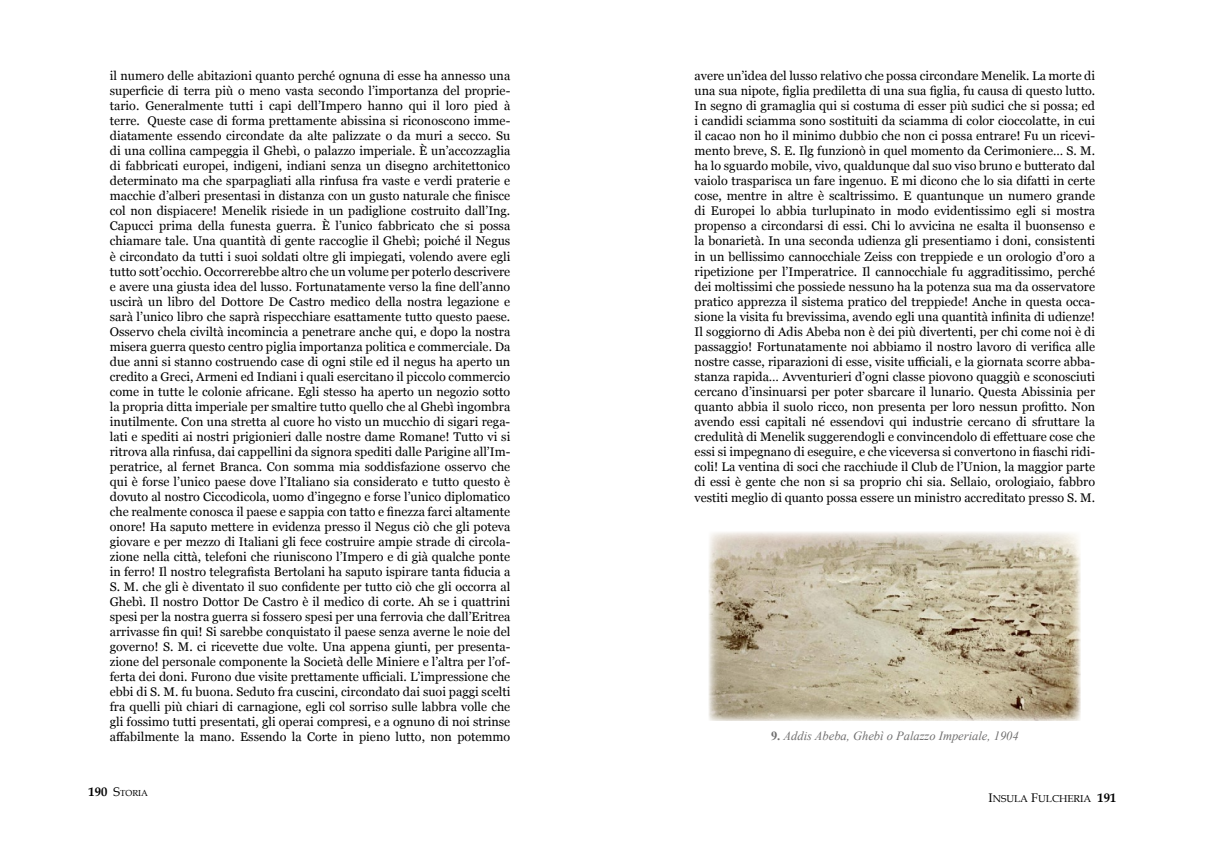
<style>
.page{position:relative;width:1205px;height:851px;background:#fff}
.page>*{position:absolute;margin:0;border:0;box-sizing:border-box;transform-origin:0 0}
.t1{font:12.5px/15px "Georgia";color:#000;text-align:justify}
.t2{font:italic 12.5px "Times New Roman";color:#706f6f}
.t3{font:10px "Book Antiqua";color:#000}
.t4{font:8.75px "Book Antiqua";color:#000}
.s1{font-weight:700;font-style:normal}
.s2{font-weight:700;font-size:12.5px}
.s3{font-size:12.5px}
</style>
<div class="page">
<img style="left:709px;top:532px;width:372px;height:188px">
<p class="t1" style="left:110px;top:69px;width:402px">il numero delle abitazioni quanto perché ognuna di esse ha annesso una superficie di terra più o meno vasta secondo l’importanza del proprie&shy;tario. Generalmente tutti i capi dell’Impero hanno qui il loro pied à terre. Queste case di forma prettamente abissina si riconoscono imme&shy;diatamente essendo circondate da alte palizzate o da muri a secco. Su di una collina campeggia il Ghebì, o palazzo imperiale. È un’accozzaglia di fabbricati europei, indigeni, indiani senza un disegno architettonico determinato ma che sparpagliati alla rinfusa fra vaste e verdi praterie e macchie d’alberi presentasi in distanza con un gusto naturale che finisce col non dispiacere! Menelik risiede in un padiglione costruito dall’Ing.<br>Capucci prima della funesta guerra. È l’unico fabbricato che si possa chiamare tale. Una quantità di gente raccoglie il Ghebì; poiché il Negus è circondato da tutti i suoi soldati oltre gli impiegati, volendo avere egli tutto sott’occhio. Occorrerebbe altro che un volume per poterlo descrivere e avere una giusta idea del lusso. Fortunatamente verso la fine dell’anno uscirà un libro del Dottore De Castro medico della nostra legazione e sarà l’unico libro che saprà rispecchiare esattamente tutto questo paese.<br>Osservo chela civiltà incomincia a penetrare anche qui, e dopo la nostra misera guerra questo centro piglia importanza politica e commerciale. Da due anni si stanno costruendo case di ogni stile ed il negus ha aperto un credito a Greci, Armeni ed Indiani i quali esercitano il piccolo commercio come in tutte le colonie africane. Egli stesso ha aperto un negozio sotto la propria ditta imperiale per smaltire tutto quello che al Ghebì ingombra inutilmente. Con una stretta al cuore ho visto un mucchio di sigari rega&shy;lati e spediti ai nostri prigionieri dalle nostre dame Romane! Tutto vi si ritrova alla rinfusa, dai cappellini da signora spediti dalle Parigine all’Im&shy;peratrice, al fernet Branca. Con somma mia soddisfazione osservo che qui è forse l’unico paese dove l’Italiano sia considerato e tutto questo è dovuto al nostro Ciccodicola, uomo d’ingegno e forse l’unico diplomatico che realmente conosca il paese e sappia con tatto e finezza farci altamente onore! Ha saputo mettere in evidenza presso il Negus ciò che gli poteva giovare e per mezzo di Italiani gli fece costruire ampie strade di circola&shy;zione nella città, telefoni che riuniscono l’Impero e di già qualche ponte in ferro! Il nostro telegrafista Bertolani ha saputo ispirare tanta fiducia a S. M. che gli è diventato il suo confidente per tutto ciò che gli occorra al Ghebì. Il nostro Dottor De Castro è il medico di corte. Ah se i quattrini spesi per la nostra guerra si fossero spesi per una ferrovia che dall’Eritrea arrivasse fin qui! Si sarebbe conquistato il paese senza averne le noie del governo! S. M. ci ricevette due volte. Una appena giunti, per presenta&shy;zione del personale componente la Società delle Miniere e l’altra per l’of&shy;ferta dei doni. Furono due visite prettamente ufficiali. L’impressione che ebbi di S. M. fu buona. Seduto fra cuscini, circondato dai suoi paggi scelti fra quelli più chiari di carnagione, egli col sorriso sulle labbra volle che gli fossimo tutti presentati, gli operai compresi, e a ognuno di noi strinse affabilmente la mano. Essendo la Corte in pieno lutto, non potemmo</p>
<p class="t1" style="left:694px;top:69px;width:402px">avere un’idea del lusso relativo che possa circondare Menelik. La morte di una sua nipote, figlia prediletta di una sua figlia, fu causa di questo lutto.<br>In segno di gramaglia qui si costuma di esser più sudici che si possa; ed i candidi sciamma sono sostituiti da sciamma di color cioccolatte, in cui il cacao non ho il minimo dubbio che non ci possa entrare! Fu un ricevi&shy;mento breve, S. E. Ilg funzionò in quel momento da Cerimoniere… S. M. ha lo sguardo mobile, vivo, qualdunque dal suo viso bruno e butterato dal vaiolo trasparisca un fare ingenuo. E mi dicono che lo sia difatti in certe cose, mentre in altre è scaltrissimo. E quantunque un numero grande di Europei lo abbia turlupinato in modo evidentissimo egli si mostra propenso a circondarsi di essi. Chi lo avvicina ne esalta il buonsenso e la bonarietà. In una seconda udienza gli presentiamo i doni, consistenti in un bellissimo cannocchiale Zeiss con treppiede e un orologio d’oro a ripetizione per l’Imperatrice. Il cannocchiale fu aggraditissimo, perché dei moltissimi che possiede nessuno ha la potenza sua ma da osservatore pratico apprezza il sistema pratico del treppiede! Anche in questa occa&shy;sione la visita fu brevissima, avendo egli una quantità infinita di udienze!<br>Il soggiorno di Adis Abeba non è dei più divertenti, per chi come noi è di passaggio! Fortunatamente noi abbiamo il nostro lavoro di verifica alle nostre casse, riparazioni di esse, visite ufficiali, e la giornata scorre abba&shy;stanza rapida… Avventurieri d’ogni classe piovono quaggiù e sconosciuti cercano d’insinuarsi per poter sbarcare il lunario. Questa Abissinia per quanto abbia il suolo ricco, non presenta per loro nessun profitto. Non avendo essi capitali né essendovi qui industrie cercano di sfruttare la credulità di Menelik suggerendogli e convincendolo di effettuare cose che essi si impegnano di eseguire, e che viceversa si convertono in fiaschi ridi&shy;coli! La ventina di soci che racchiude il Club de l’Union, la maggior parte di essi è gente che non si sa proprio chi sia. Sellaio, orologiaio, fabbro</p>
<p class="t1" style="left:694px;top:490px;width:402px">vestiti meglio di quanto possa essere un ministro accreditato presso S. M.</p>
<p class="t2" style="left:771px;top:727px;width:249px"><span class="s1">9.</span> Addis Abeba, Ghebì o Palazzo Imperiale, 1904</p>
<p class="t4" style="left:89px;top:787px;width:61px"><span class="s2">190</span> <span class="s3">S</span>TORIA</p>
<p class="t3" style="left:988px;top:791px;width:129px"><span class="s3">I</span>NSULA <span class="s3">F</span>ULCHERIA <span class="s2">191</span></p>
</div>
